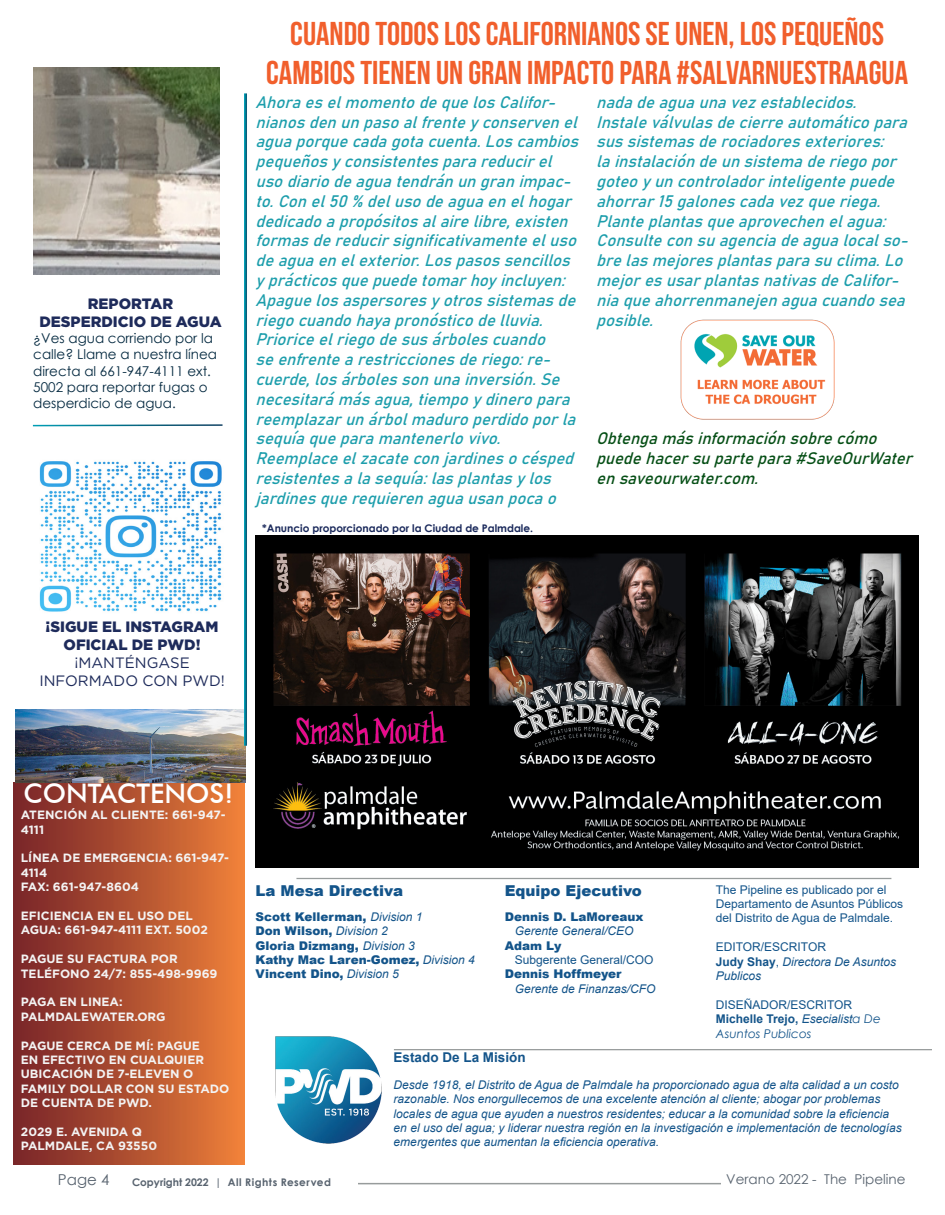
<style>
.page{position:relative;width:945px;height:1215px;background:#fff}
.page>*{position:absolute;margin:0;border:0;box-sizing:border-box;transform-origin:0 0}
.t1{font:33px/39.6px "Bebas Neue";color:#f15f2c;text-align:center}
.t2{font:500 27px "Futura BT";color:#fff}
.t3{font:italic 16.5px/19.8px "Bahnschrift";color:#1d9eac}
.t4{font:italic 16.5px/19.8px "Bahnschrift";color:#064f16}
.t5{font:900 15px/18px "Gotham";color:#1e2b5b;text-align:center}
.t6{font:900 15px "Arial";color:#13548a}
.t7{font:15px/18px "Gotham";color:#1e2b5b;text-align:center}
.t8{font:15px "Century Gothic";color:#58636f}
.t9{font:13.5px/16.2px "Century Gothic";color:#042940}
.t10{font:13.5px "Century Gothic";color:#58636f}
.t11{font:700 13.5px "Arial";color:#13548a}
.t12{font:italic 12px/14.4px "Arial";color:#13548a}
.t13{font:700 12px/14.4px "Gotham";color:#f3f3f3}
.t14{font:900 12px "Arial";color:#13548a}
.t15{font:12px/14.4px "Arial";color:#13548a}
.t16{font:italic 12px/14.4px "Century Gothic";color:#13548a}
.t17{font:700 10.5px "Century Gothic";color:#1a295b}
.t18{font:700 10.5px "Century Gothic";letter-spacing:.035em;color:#58636f}
.s1{font-weight:400;font-style:italic}
.s2{font-weight:700;font-style:normal}
.s3{font-style:normal}
.s4{font-family:"Arial";font-weight:700;font-style:normal}
.s5{font-family:"Arial"}
</style>
<div class="page">
<img style="left:39px;top:461px;width:183px;height:151px">
<hr style="left:358px;top:1183px;width:363px;height:1px;background:#979c9c">
<img style="left:275px;top:1036px;width:107px;height:108px">
<hr style="left:296px;top:878px;width:595px;height:1px;background:#979c9c">
<div style="left:14px;top:782px;width:230px;height:383px;background:linear-gradient(to right,#752329,#ed7f39)"></div>
<img style="left:15px;top:709px;width:231px;height:73px">
<img style="left:256px;top:535px;width:663px;height:332px">
<img style="left:33px;top:68px;width:187px;height:207px">
<hr style="left:244px;top:93px;width:3px;height:653px;background:#fff">
<svg style="left:32px;top:424px;width:191px;height:3px"></svg>
<img style="left:681px;top:319px;width:153px;height:101px">
<hr style="left:394px;top:1049px;width:538px;height:1px;background:#979c9c">
<p class="t5" style="left:39px;top:295px;width:184px">REPORTAR<br>DESPERDICIO DE AGUA</p>
<p class="t9" style="left:33px;top:330px;width:185px">¿Ves agua corriendo por la calle? Llame a nuestra línea directa al 661-947-4111 ext.<br>5002 para reportar fugas o desperdicio de agua.</p>
<p class="t1" style="left:266px;top:13px;width:643px">CUANDO TODOS LOS CALIFORNIANOS SE UNEN, LOS PEQUEÑOS<br>CAMBIOS TIENEN UN GRAN IMPACTO PARA #SALVARNUESTRAAGUA</p>
<p class="t3" style="left:256px;top:91px;width:330px">AhoraeselmomentodequelosCalifor&shy;nianosdenunpasoalfrenteyconservenel aguaporquecadagotacuenta.Loscambios pequeñosyconsistentesparareducirel usodiariodeaguatendránungranimpac&shy;to.Conel50%delusodeaguaenelhogar dedicadoapropósitosalairelibre,existen formasdereducirsignificativamenteeluso deaguaenelexterior.Lospasossencillos yprácticosquepuedetomarhoyincluyen:</p>
<p class="t3" style="left:256px;top:289px;width:327px">Apaguelosaspersoresyotrossistemasde riegocuandohayapronósticodelluvia.</p>
<p class="t3" style="left:256px;top:329px;width:327px">Prioriceelriegodesusárbolescuando seenfrentearestriccionesderiego:re&shy;cuerde,losárbolessonunainversión.Se necesitarámásagua,tiempoydineropara reemplazarunárbolmaduroperdidoporla sequíaqueparamantenerlovivo.</p>
<p class="t3" style="left:256px;top:447px;width:325px">Reemplaceelzacateconjardinesocésped resistentesalasequía:lasplantasylos jardinesquerequierenaguausanpocao</p>
<p class="t17" style="left:262px;top:520px;width:272px">*Anuncio proporcionado por la Ciudad de Palmdale.</p>
<p class="t3" style="left:596px;top:91px;width:268px">nadadeaguaunavezestablecidos.</p>
<p class="t3" style="left:596px;top:111px;width:318px">Instaleválvulasdecierreautomáticopara sussistemasderociadoresexteriores: lainstalacióndeunsistemaderiegopor goteoyuncontroladorinteligentepuede ahorrar15galonescadavezqueriega.</p>
<p class="t3" style="left:596px;top:210px;width:319px">Planteplantasqueaprovechenelagua:<br>Consulteconsuagenciadeagualocalso&shy;brelasmejoresplantasparasuclima.Lo mejoresusarplantasnativasdeCalifor&shy;niaqueahorrenmanejenaguacuandosea posible.</p>
<p class="t4" style="left:596px;top:428px;width:323px">Obtengamásinformaciónsobrecómo puedehacersupartepara#SaveOurWater ensaveourwater.com.</p>
<p class="t5" style="left:46px;top:617px;width:175px">¡SIGUE EL INSTAGRAM<br>OFICIAL DE PWD!</p>
<p class="t7" style="left:39px;top:653px;width:187px">¡MANTÉNGASE<br>INFORMADO CON PWD!</p>
<p class="t2" style="left:23px;top:777px;width:211px">CONTACTENOS!</p>
<p class="t13" style="left:21px;top:808px;width:206px">ATENCIÓN AL CLIENTE: 661-947-<br>4111</p>
<p class="t13" style="left:21px;top:851px;width:210px">LÍNEA DE EMERGENCIA: 661-947-<br>4114</p>
<p class="t13" style="left:21px;top:880px;width:120px">FAX: 661-947-8604</p>
<p class="t13" style="left:21px;top:909px;width:188px">EFICIENCIA EN EL USO DEL<br>AGUA: 661-947-4111 EXT. 5002</p>
<p class="t13" style="left:21px;top:952px;width:198px">PAGUE SU FACTURA POR<br>TELÉFONO 24/7: 855-498-9969</p>
<p class="t13" style="left:21px;top:995px;width:103px">PAGA EN LINEA:</p>
<p class="t13" style="left:21px;top:1009px;width:146px">PALMDALEWATER.ORG</p>
<p class="t13" style="left:21px;top:1038px;width:210px">PAGUE CERCA DE MÍ: PAGUE<br>EN EFECTIVO EN CUALQUIER<br>UBICACIÓN DE 7-ELEVEN O<br>FAMILY DOLLAR CON SU ESTADO<br>DE CUENTA DE PWD.</p>
<p class="t13" style="left:21px;top:1125px;width:123px">2029 E. AVENIDA Q</p>
<p class="t13" style="left:21px;top:1139px;width:138px">PALMDALE, CA 93550</p>
<p class="t6" style="left:256px;top:879px;width:149px">La Mesa Directiva</p>
<p class="t14" style="left:256px;top:908px;width:168px">Scott Kellerman, <span class="s1">Division 1</span></p>
<p class="t14" style="left:256px;top:922px;width:134px">Don Wilson, <span class="s1">Division 2</span></p>
<p class="t14" style="left:256px;top:937px;width:161px">Gloria Dizmang, <span class="s1">Division 3</span></p>
<p class="t14" style="left:256px;top:951px;width:221px">Kathy Mac Laren-Gomez, <span class="s1">Division 4</span></p>
<p class="t14" style="left:256px;top:965px;width:145px">Vincent Dino, <span class="s1">Division 5</span></p>
<p class="t6" style="left:505px;top:879px;width:139px">Equipo Ejecutivo</p>
<p class="t14" style="left:505px;top:908px;width:140px">Dennis D. LaMoreaux</p>
<p class="t12" style="left:515px;top:924px;width:120px">Gerente General/CEO</p>
<p class="t14" style="left:505px;top:937px;width:58px">Adam Ly</p>
<p class="t15" style="left:515px;top:952px;width:140px">Subgerente General/COO</p>
<p class="t14" style="left:505px;top:965px;width:118px">Dennis Hoffmeyer</p>
<p class="t12" style="left:515px;top:982px;width:142px">Gerente de Finanzas/CFO</p>
<p class="t15" style="left:716px;top:882px;width:172px">The Pipeline es publicado por el</p>
<p class="t15" style="left:716px;top:896px;width:189px">Departamento de Asuntos Públicos del Distrito de Agua de Palmdale.</p>
<p class="t15" style="left:716px;top:940px;width:112px">EDITOR/ESCRITOR</p>
<p class="t12" style="left:716px;top:954px;width:182px"><span class="s2">Judy Shay</span><span class="s3">,</span> Directora De Asuntos<br>Publicos</p>
<p class="t15" style="left:716px;top:997px;width:138px">DISEÑADOR/ESCRITOR</p>
<p class="t16" style="left:716px;top:1011px;width:166px"><span class="s4">Michelle Trejo,</span> <span class="s5">Esecialist</span>a De<br>Asuntos Publicos</p>
<p class="t11" style="left:394px;top:1047px;width:134px">Estado De La Misión</p>
<p class="t12" style="left:394px;top:1077px;width:510px">Desde 1918, el Distrito de Agua de Palmdale ha proporcionado agua de alta calidad a un costo razonable. Nos enorgullecemos de una excelente atención al cliente; abogar por problemas locales de agua que ayuden a nuestros residentes; educar a la comunidad sobre la eficiencia en el uso del agua; y liderar nuestra región en la investigación e implementación de tecnologías emergentes que aumentan la eficiencia operativa.</p>
<p class="t8" style="left:58px;top:1169px;width:53px">Page 4</p>
<p class="t18" style="left:132px;top:1174px;width:200px">Copyright 2022 | All Rights Reserved</p>
<p class="t10" style="left:726px;top:1170px;width:181px">Verano 2022 - The Pipeline</p>
</div>
